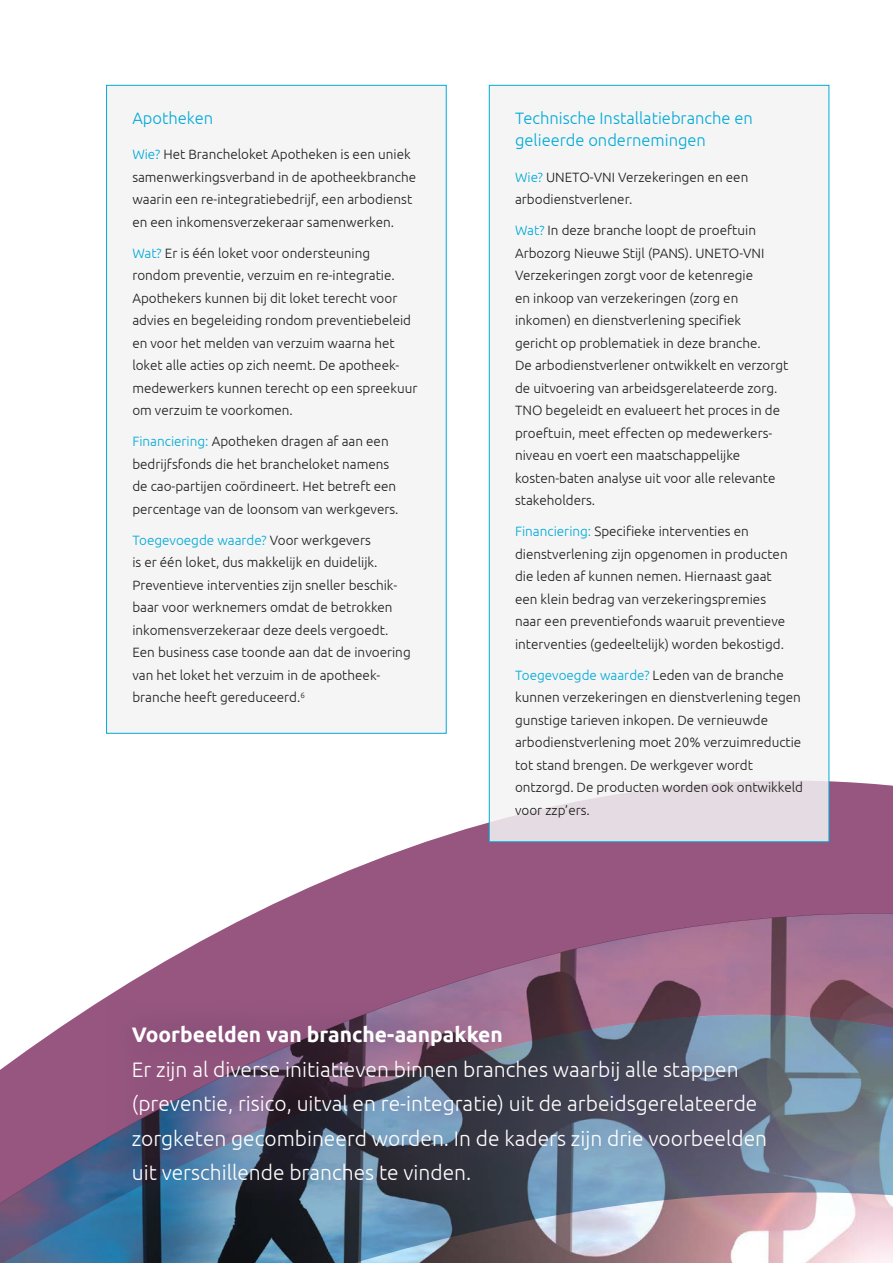
<style>
.page{position:relative;width:893px;height:1263px;background:#fff}
.page>*{position:absolute;margin:0;border:0;box-sizing:border-box;transform-origin:0 0}
.t1{font:300 21px/34.5px "Ubuntu";color:#fff}
.t2{font:700 21px "Ubuntu";color:#fff}
.t3{font:300 16.5px/22.5px "Ubuntu";color:#00aad5}
.t4{font:300 13.5px/22.5px "Ubuntu";color:#1d1d1b}
.s1{color:#00aad5}
</style>
<div class="page">
<div style="left:107px;top:85px;width:339px;height:648px;background:#f4f4f5"></div>
<svg style="left:106px;top:645px;width:787px;height:268px"></svg>
<svg style="left:0;top:913px;width:893px;height:350px;background:#958099"></svg>
<svg style="left:106px;top:1000px;width:685px;height:207px;background:#605b74"></svg>
<div style="left:489px;top:85px;width:340px;height:757px;background:#f4f4f5"></div>
<p class="t3" style="left:132px;top:106px;width:82px">Apotheken</p>
<p class="t4" style="left:132px;top:143px;width:285px"><span class="s1">Wie?</span> Het Brancheloket Apotheken is een uniek samenwerkingsverband in de apotheekbranche waarin een re-integratiebedrijf, een arbodienst en een inkomensverzekeraar samenwerken.</p>
<p class="t4" style="left:132px;top:241px;width:287px"><span class="s1">Wat?</span> Er is één loket voor ondersteuning rondom preventie, verzuim en re-integratie.<br>Apothekers kunnen bij dit loket terecht voor advies en begeleiding rondom preventiebeleid en voor het melden van verzuim waarna het loket alle acties op zich neemt. De apotheek&shy;medewerkers kunnen terecht op een spreekuur om verzuim te voorkomen.</p>
<p class="t4" style="left:132px;top:430px;width:268px"><span class="s1">Financiering:</span> Apotheken dragen af aan een bedrijfsfonds die het brancheloket namens de cao-partijen coördineert. Het betreft een percentage van de loonsom van werkgevers.</p>
<p class="t4" style="left:132px;top:528px;width:280px"><span class="s1">Toegevoegde waarde?</span> Voor werkgevers<br>is er één loket, dus makkelijk en duidelijk.<br>Preventieve interventies zijn sneller beschik&shy;baar voor werknemers omdat de betrokken inkomensverzekeraar deze deels vergoedt.<br>Een business case toonde aan dat de invoering van het loket het verzuim in de apotheek&shy;branche heeft gereduceerd.<sup>6</sup></p>
<p class="t3" style="left:515px;top:106px;width:239px">Technische Installatiebranche en gelieerde ondernemingen</p>
<p class="t4" style="left:515px;top:165px;width:235px"><span class="s1">Wie?</span> UNETO-VNI Verzekeringen en een arbodienstverlener.</p>
<p class="t4" style="left:515px;top:219px;width:275px"><span class="s1">Wat?</span> In deze branche loopt de proeftuin Arbozorg Nieuwe Stijl (PANS). UNETO-VNI Verzekeringen zorgt voor de ketenregie<br>en inkoop van verzekeringen (zorg en inkomen) en dienstverlening specifiek<br>gericht op problematiek in deze branche.<br>De arbodienstverlener ontwikkelt en verzorgt de uitvoering van arbeidsgerelateerde zorg.<br>TNO begeleidt en evalueert het proces in de proeftuin, meet effecten op medewerkers&shy;niveau en voert een maatschappelijke kosten-baten analyse uit voor alle relevante stakeholders.</p>
<p class="t4" style="left:515px;top:520px;width:274px"><span class="s1">Financiering:</span> Specifieke interventies en dienstverlening zijn opgenomen in producten die leden af kunnen nemen. Hiernaast gaat een klein bedrag van verzekeringspremies naar een preventiefonds waaruit preventieve interventies (gedeeltelijk) worden bekostigd.</p>
<p class="t4" style="left:515px;top:663px;width:290px"><span class="s1">Toegevoegde waarde?</span> Leden van de branche kunnen verzekeringen en dienstverlening tegen gunstige tarieven inkopen. De vernieuwde arbodienstverlening moet 20% verzuimreductie tot stand brengen. De werkgever wordt ontzorgd. De producten worden ook ontwikkeld voor zzp’ers.</p>
<h1 class="t2" style="left:132px;top:1022px;width:372px">Voorbeelden van branche-aanpakken</h1>
<p class="t1" style="left:132px;top:1051px;width:637px">Er zijn al diverse initiatieven binnen branches waarbij alle stappen (preventie, risico, uitval en re-integratie) uit de arbeidsgerelateerde zorgketen gecombineerd worden. In de kaders zijn drie voorbeelden uit verschillende branches te vinden.</p>
</div>
